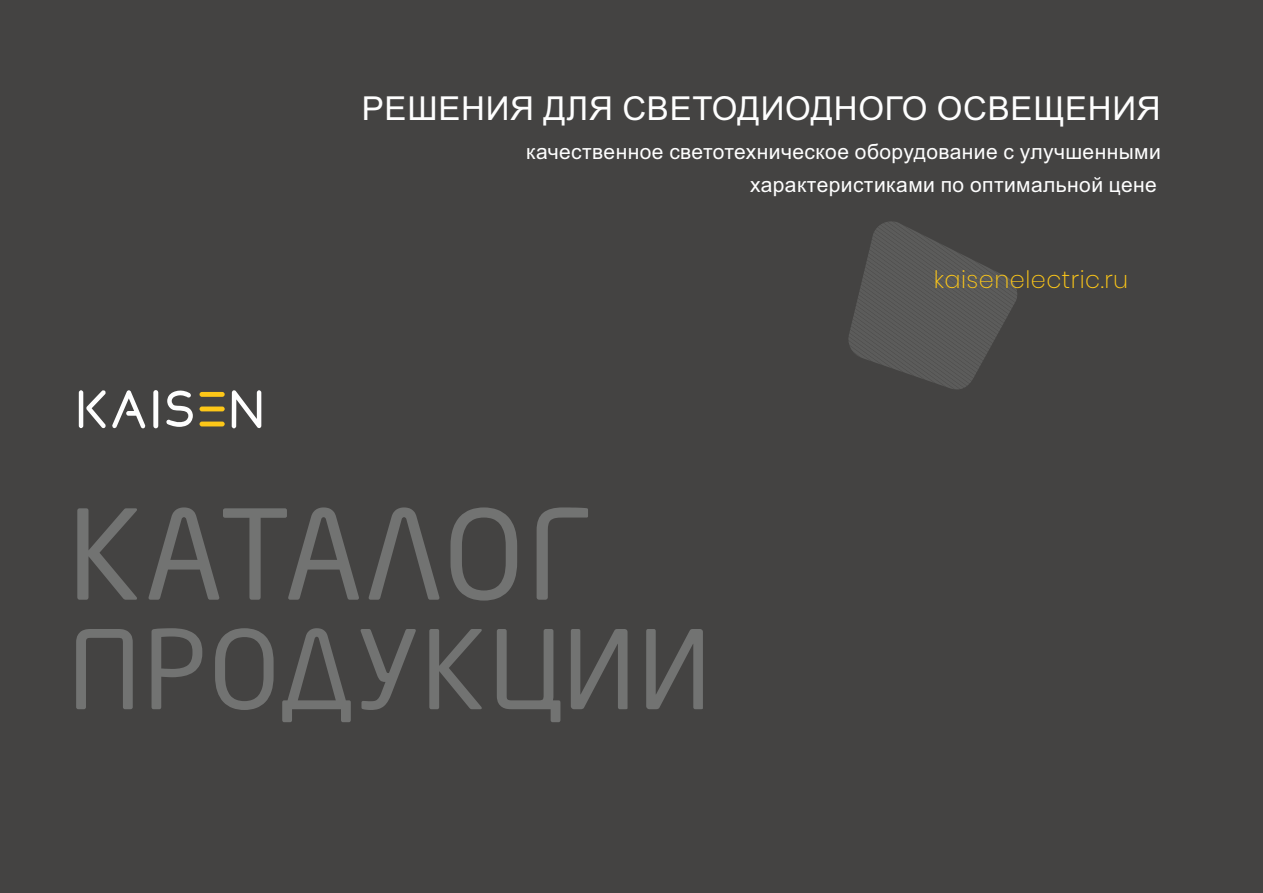
<style>
.page{position:relative;width:1263px;height:893px;background:#444342}
.page>*{position:absolute;margin:0;border:0;box-sizing:border-box;transform-origin:0 0}
.t1{font:123px "Neo Sans Pro";letter-spacing:.01em;color:#727372}
.t2{font:108px "Neo Sans Pro";letter-spacing:.02em;color:#727372}
.t3{font:33px "Arial";letter-spacing:.02em;color:#fefefe}
.t4{font:200 24px "Poppins";letter-spacing:.02em;color:#fdc718}
.t5{font:21px/33px "Arial";letter-spacing:.02em;color:#fefefe;text-align:right}
</style>
<div class="page">
<hr style="left:79px;top:390px;width:4px;height:38px;background:#fefefe;border-radius:2px">
<div style="left:153px;top:390px;width:5px;height:38px;background:#fefefe;border-radius:3px"></div>
<div style="left:200px;top:392px;width:25px;height:5px;background:#fdc718;border-radius:2px"></div>
<div style="left:200px;top:406px;width:25px;height:5px;background:#fdc718;border-radius:2px"></div>
<hr style="left:200px;top:422px;width:25px;height:4px;background:#fdc718;border-radius:2px">
<svg style="left:86px;top:390px;width:20px;height:38px"></svg>
<svg style="left:112px;top:390px;width:34px;height:38px"></svg>
<svg style="left:232px;top:390px;width:29px;height:38px"></svg>
<svg style="left:166px;top:390px;width:27px;height:37px"></svg>
<svg style="left:848px;top:221px;width:169px;height:168px"></svg>
<h3 class="t3" style="left:362px;top:96px;width:800px">РЕШЕНИЯ ДЛЯ СВЕТОДИОДНОГО ОСВЕЩЕНИЯ</h3>
<p class="t5" style="left:526px;top:137px;width:636px">качественное светотехническое оборудование с улучшенными характеристиками по оптимальной цене</p>
<h1 class="t1" style="left:68px;top:506px;width:527px">КАТАЛОГ</h1>
<h2 class="t2" style="left:68px;top:627px;width:645px">ПРОДУКЦИИ</h2>
<p class="t4" style="left:934px;top:262px;width:196px">kaisenelectric.ru</p>
</div>
